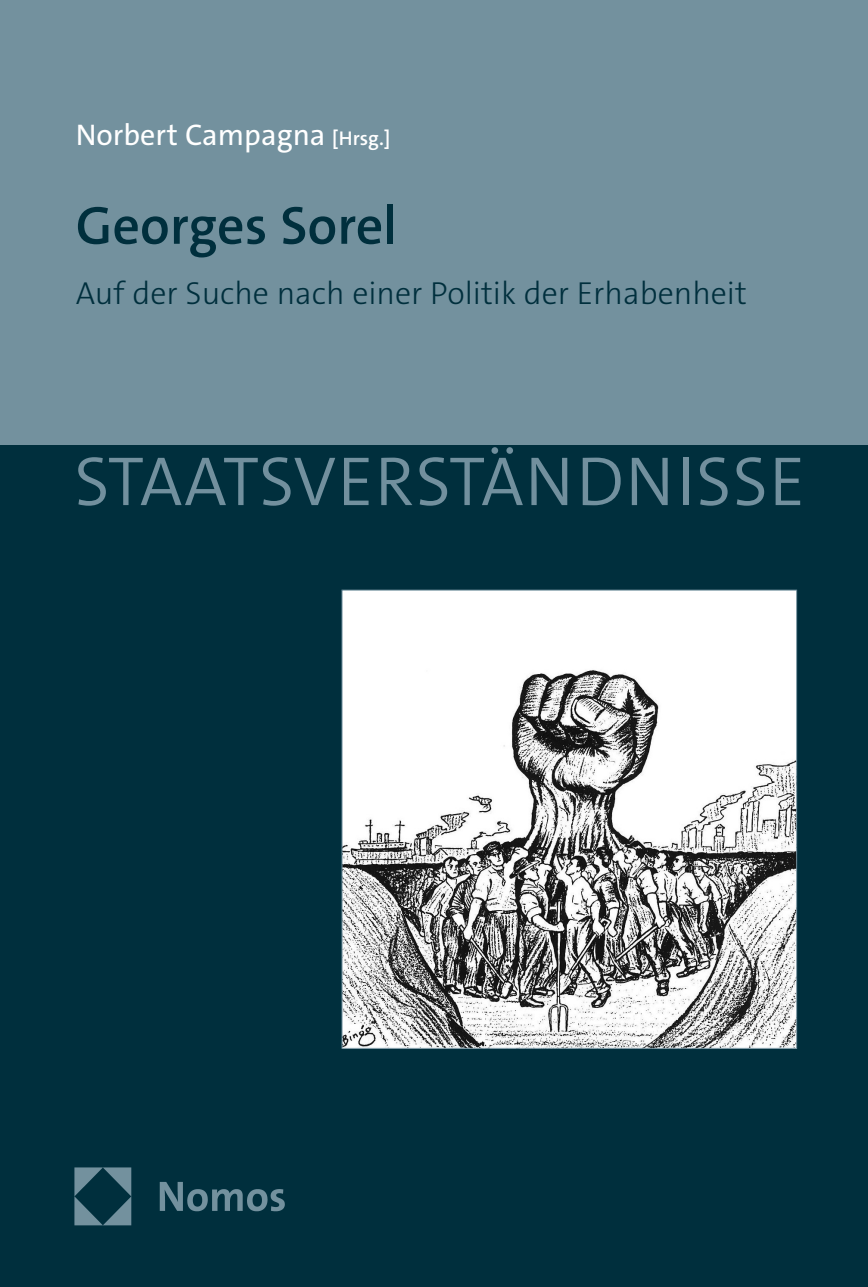
<style>
.page{position:relative;width:868px;height:1287px;background:#fff}
.page>*{position:absolute;margin:0;border:0;box-sizing:border-box;transform-origin:0 0}
.t1{font:300 70px "The Sans C5";letter-spacing:.02em;color:#72909e}
.t2{font:600 54px "The Sans C5";color:#002f3d}
.t3{font:300 32px "The Sans C5";color:#002f3d}
.t4{font:30px "The Sans C5";color:#fff}
.s1{font-weight:600;font-size:20px}
</style>
<div class="page">
<div style="left:0;top:0;width:867px;height:1287px;background:#73919e"></div>
<div style="left:0;top:445px;width:867px;height:842px;background:#002f3d"></div>
<img style="left:74px;top:1167px;width:211px;height:58px">
<img style="left:343px;top:592px;width:452px;height:455px">
<p class="t4" style="left:76px;top:115px;width:316px">Norbert Campagna <span class="s1">[Hrsg.]</span></p>
<h2 class="t2" style="left:76px;top:191px;width:323px">Georges Sorel</h2>
<p class="t3" style="left:76px;top:272px;width:672px">Auf der Suche nach einer Politik der Erhabenheit</p>
<h1 class="t1" style="left:74px;top:436px;width:732px">STAATSVERSTÄNDNISSE</h1>
</div>
